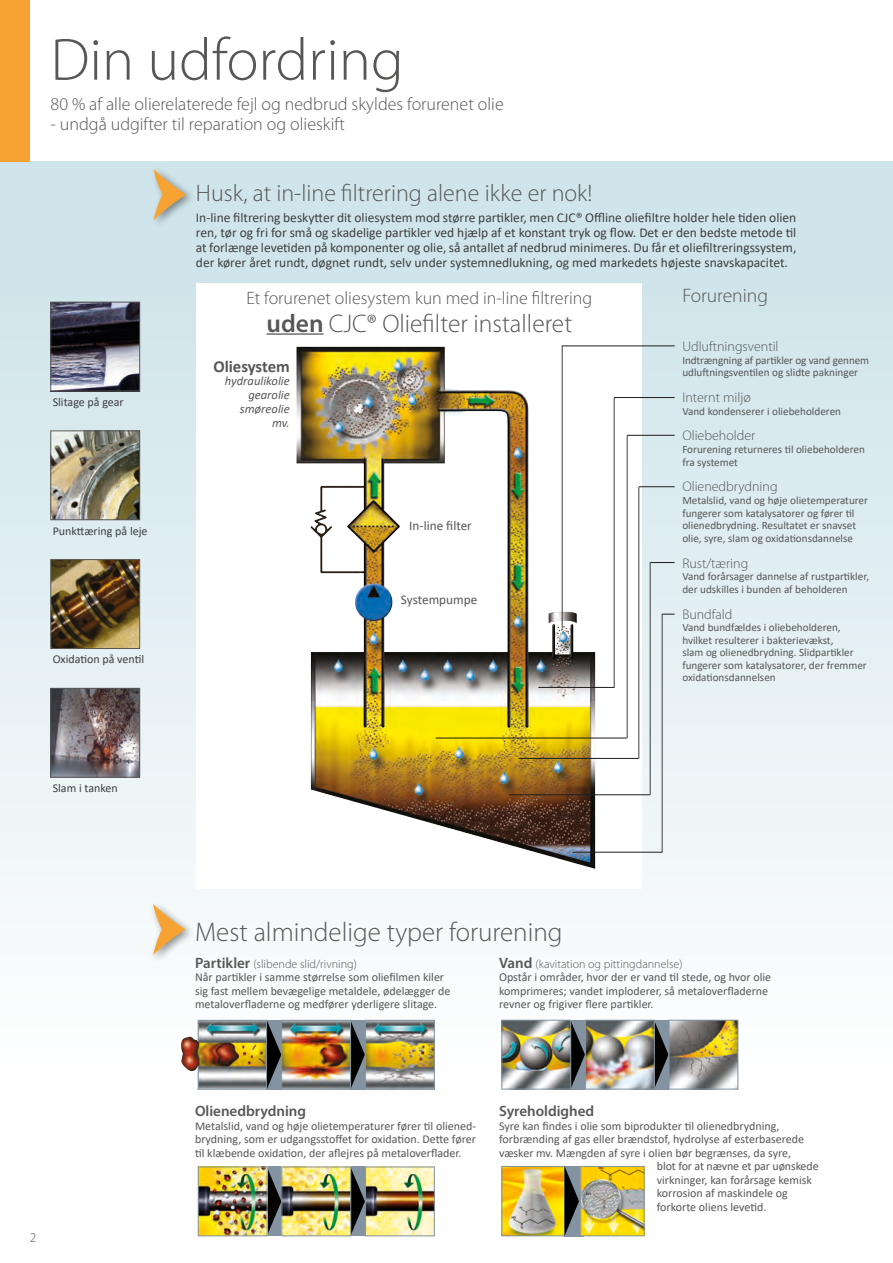
<style>
.page{position:relative;width:893px;height:1263px;background:#fff}
.page>*{position:absolute;margin:0;border:0;box-sizing:border-box;transform-origin:0 0}
.t1{font:90px "Minion Pro";color:#f6a334}
.t2{font:300 60px "Myriad Pro";color:#575756}
.t3{font:300 27px "Myriad Pro";color:#575756}
.t4{font:300 25.5px "Myriad Pro";color:#575756}
.t5{font:300 24px "Myriad Pro";color:#575756}
.t6{font:300 19.5px "Myriad Pro";color:#575756}
.t7{font:300 18px "Myriad Pro";color:#575756}
.t8{font:700 16.8px "Calibri";color:#575756}
.t9{font:600 15px "Myriad Pro";color:#575756}
.t10{font:300 13.95px "Myriad Pro";color:#575756}
.t11{font:13.5px/15px "Calibri";color:#3e3f41;text-align:justify}
.t12{font:300 13.5px "Myriad Pro";color:#575756}
.t13{font:13.2px "Calibri";color:#575756}
.t14{font:italic 12.6px/14px "Calibri";color:#575756;text-align:right}
.t15{font:12px/13.5px "Calibri";color:#575756}
.t16{font:300 12px "Myriad Pro";color:#575756}
.t17{font:12px "Calibri";color:#3e3f41}
.t18{font:11.1px/12.6px "Calibri";color:#575756}
.s1{font-weight:600}
.s2{font-weight:600;font-size:15px}
</style>
<div class="page">
<div style="left:0;top:162px;width:893px;height:1101px;background:linear-gradient(to bottom,#cbe2e9,#fff)"></div>
<div style="left:0;top:0;width:30px;height:162px;background:#f6a334"></div>
<svg style="left:196px;top:283px;width:446px;height:606px"></svg>
<img style="left:53px;top:304px;width:85px;height:85px">
<div style="left:51px;top:302px;width:89px;height:89px;border:1px solid #575756"></div>
<img style="left:53px;top:433px;width:85px;height:85px">
<div style="left:51px;top:431px;width:89px;height:89px;border:1px solid #575756"></div>
<img style="left:53px;top:561px;width:85px;height:86px">
<div style="left:51px;top:559px;width:89px;height:90px;border:1px solid #575756"></div>
<img style="left:53px;top:690px;width:85px;height:85px">
<div style="left:51px;top:688px;width:89px;height:89px;border:1px solid #575756"></div>
<svg style="left:267px;top:1020px;width:14px;height:69px"></svg>
<svg style="left:351px;top:1020px;width:14px;height:69px"></svg>
<img style="left:200px;top:1022px;width:65px;height:66px">
<div style="left:198px;top:1020px;width:69px;height:70px;border:1px solid #8393a1"></div>
<img style="left:181px;top:1037px;width:19px;height:34px">
<img style="left:283px;top:1022px;width:66px;height:66px">
<div style="left:281px;top:1020px;width:70px;height:70px;border:1px solid #8393a1"></div>
<img style="left:367px;top:1022px;width:66px;height:65px">
<div style="left:365px;top:1020px;width:70px;height:69px;border:1px solid #8393a1"></div>
<svg style="left:571px;top:1020px;width:14px;height:69px"></svg>
<div style="left:654px;top:1020px;width:19px;height:69px;background:#8393a1"></div>
<svg style="left:655px;top:1022px;width:13px;height:65px"></svg>
<img style="left:503px;top:1022px;width:66px;height:65px">
<div style="left:501px;top:1020px;width:70px;height:69px;border:1px solid #8393a1"></div>
<img style="left:587px;top:1022px;width:66px;height:65px">
<div style="left:585px;top:1020px;width:70px;height:69px;border:1px solid #8393a1"></div>
<img style="left:671px;top:1022px;width:65px;height:65px">
<div style="left:669px;top:1020px;width:69px;height:69px;border:1px solid #8393a1"></div>
<svg style="left:267px;top:1167px;width:14px;height:69px"></svg>
<svg style="left:351px;top:1167px;width:14px;height:69px"></svg>
<img style="left:200px;top:1169px;width:65px;height:65px">
<div style="left:198px;top:1167px;width:69px;height:69px;border:1px solid #8393a1"></div>
<img style="left:283px;top:1169px;width:66px;height:65px">
<div style="left:281px;top:1167px;width:70px;height:69px;border:1px solid #8393a1"></div>
<img style="left:367px;top:1169px;width:66px;height:65px">
<div style="left:365px;top:1167px;width:70px;height:69px;border:1px solid #8393a1"></div>
<img style="left:503px;top:1168px;width:61px;height:66px">
<div style="left:501px;top:1166px;width:65px;height:70px;border:1px solid #8393a1"></div>
<div style="left:564px;top:1166px;width:19px;height:70px;background:#8393a1"></div>
<svg style="left:564px;top:1166px;width:15px;height:70px"></svg>
<img style="left:582px;top:1168px;width:60px;height:66px">
<div style="left:580px;top:1166px;width:64px;height:70px;border:1px solid #8393a1"></div>
<img style="left:273px;top:334px;width:333px;height:546px">
<hr style="left:614px;top:398px;width:1px;height:289px;background:#3d3d3c">
<hr style="left:614px;top:397px;width:61px;height:1px;background:#1d1d1b">
<hr style="left:538px;top:687px;width:76px;height:1px;background:#1d1d1b">
<hr style="left:562px;top:346px;width:1px;height:283px;background:#3d3d3c">
<hr style="left:562px;top:346px;width:113px;height:1px;background:#1d1d1b">
<hr style="left:639px;top:487px;width:1px;height:271px;background:#3d3d3c">
<hr style="left:639px;top:486px;width:36px;height:1px;background:#1d1d1b">
<hr style="left:519px;top:758px;width:120px;height:1px;background:#1d1d1b">
<hr style="left:662px;top:614px;width:1px;height:238px;background:#3d3d3c">
<hr style="left:650px;top:562px;width:1px;height:233px;background:#3d3d3c">
<svg style="left:662px;top:614px;width:13px;height:1px"></svg>
<svg style="left:651px;top:562px;width:24px;height:1px"></svg>
<hr style="left:572px;top:852px;width:90px;height:1px;background:#1d1d1b">
<hr style="left:509px;top:794px;width:141px;height:1px;background:#1d1d1b">
<hr style="left:627px;top:435px;width:1px;height:303px;background:#3d3d3c">
<hr style="left:627px;top:435px;width:48px;height:1px;background:#1d1d1b">
<hr style="left:436px;top:738px;width:191px;height:1px;background:#1d1d1b">
<hr style="left:267px;top:333px;width:57px;height:2px;background:#575756">
<div style="left:149px;top:900px;width:47px;height:65px;background:#1d1d1b;opacity:.5"></div>
<div style="left:149px;top:165px;width:47px;height:65px;background:#1d1d1b;opacity:.5"></div>
<h2 class="t2" style="left:51px;top:27px;width:355px">Din udfordring</h2>
<h3 class="t7" style="left:51px;top:94px;width:455px">80 % af alle olierelaterede fejl og nedbrud skyldes forurenet olie</h3>
<h3 class="t7" style="left:51px;top:114px;width:296px">- undgå udgifter til reparation og olieskift</h3>
<h1 class="t1" style="left:189px;top:260px;width:40px;rotate:-180deg">←</h1>
<p class="t17" style="left:53px;top:394px;width:73px">Slitage på gear</p>
<p class="t17" style="left:53px;top:522px;width:96px">Punkttæring på leje</p>
<p class="t17" style="left:53px;top:651px;width:93px">Oxidation på ventil</p>
<h3 class="t5" style="left:196px;top:180px;width:398px">Husk, at in-line filtrering alene ikke er nok!</h3>
<p class="t11" style="left:196px;top:209px;width:602px">In-line filtrering beskytter dit oliesystem mod større partikler, men CJC® Offline oliefiltre holder hele tiden olien ren, tør og fri for små og skadelige partikler ved hjælp af et konstant tryk og flow. Det er den bedste metode til at forlænge levetiden på komponenter og olie, så antallet af nedbrud minimeres. Du får et oliefiltreringssystem, der kører året rundt, døgnet rundt, selv under systemnedlukning, og med markedets højeste snavskapacitet.</p>
<h3 class="t7" style="left:246px;top:289px;width:347px">Et forurenet oliesystem kun med in-line filtrering</h3>
<h3 class="t4" style="left:267px;top:309px;width:307px"><span class="s1">uden</span> CJC® Oliefilter installeret</h3>
<h3 class="t8" style="left:213px;top:354px;width:78px">Oliesystem</h3>
<p class="t14" style="left:225px;top:374px;width:66px">hydraulikolie gearolie smøreolie mv.</p>
<p class="t13" style="left:409px;top:516px;width:64px">In-line filter</p>
<p class="t13" style="left:401px;top:590px;width:78px">Systempumpe</p>
<h3 class="t6" style="left:682px;top:285px;width:87px">Forurening</h3>
<p class="t10" style="left:682px;top:339px;width:98px">Udluftningsventil</p>
<p class="t18" style="left:682px;top:353px;width:188px">Indtrængning af partikler og vand gennem udluftningsventilen og slidte pakninger</p>
<p class="t10" style="left:682px;top:390px;width:70px">Internt miljø</p>
<p class="t18" style="left:682px;top:404px;width:160px">Vand kondenserer i oliebeholderen</p>
<p class="t10" style="left:682px;top:428px;width:74px">Oliebeholder</p>
<p class="t18" style="left:682px;top:443px;width:184px">Forurening returneres til oliebeholderen fra systemet</p>
<p class="t10" style="left:682px;top:479px;width:97px">Olienedbrydning</p>
<p class="t18" style="left:682px;top:494px;width:187px">Metalslid, vand og høje olietemperaturer fungerer som katalysatorer og fører til olienedbrydning. Resultatet er snavset olie, syre, slam og oxidationsdannelse</p>
<p class="t10" style="left:682px;top:555px;width:67px">Rust/tæring</p>
<p class="t18" style="left:682px;top:570px;width:188px">Vand forårsager dannelse af rustpartikler, der udskilles i bunden af beholderen</p>
<p class="t10" style="left:682px;top:606px;width:52px">Bundfald</p>
<p class="t18" style="left:682px;top:621px;width:186px">Vand bundfældes i oliebeholderen, hvilket resulterer i bakterievækst,<br>slam og olienedbrydning. Slidpartikler fungerer som katalysatorer, der fremmer oxidationsdannelsen</p>
<p class="t17" style="left:53px;top:779px;width:67px">Slam i tanken</p>
<p class="t12" style="left:30px;top:1229px;width:8px">2</p>
<h1 class="t1" style="left:189px;top:995px;width:40px;rotate:-180deg">←</h1>
<h3 class="t3" style="left:195px;top:917px;width:369px">Mest almindelige typer forurening</h3>
<p class="t16" style="left:195px;top:957px;width:163px"><span class="s2">Partikler</span> (slibende slid/rivning)</p>
<p class="t15" style="left:195px;top:970px;width:257px">Når partikler i samme størrelse som oliefilmen kiler sig fast mellem bevægelige metaldele, ødelægger de metaloverfladerne og medfører yderligere slitage.</p>
<p class="t16" style="left:499px;top:957px;width:185px"><span class="s2">Vand</span> (kavitation og pittingdannelse)</p>
<p class="t15" style="left:499px;top:970px;width:274px">Opstår i områder, hvor der er vand til stede, og hvor olie komprimeres; vandet imploderer, så metaloverfladerne revner og frigiver flere partikler.</p>
<p class="t9" style="left:195px;top:1101px;width:113px">Olienedbrydning</p>
<p class="t15" style="left:195px;top:1118px;width:283px;text-align:justify">Metalslid, vand og høje olietemperaturer fører til oliened&shy;brydning, som er udgangsstoffet for oxidation. Dette fører til klæbende oxidation, der aflejres på metaloverflader.</p>
<p class="t9" style="left:499px;top:1101px;width:97px">Syreholdighed</p>
<p class="t15" style="left:499px;top:1118px;width:282px">Syre kan findes i olie som biprodukter til olienedbrydning,</p>
<p class="t15" style="left:499px;top:1132px;width:307px">forbrænding af gas eller brændstof, hydrolyse af esterbaserede</p>
<p class="t15" style="left:499px;top:1145px;width:294px">væsker mv. Mængden af syre i olien bør begrænses, da syre,</p>
<p class="t15" style="left:657px;top:1159px;width:163px">blot for at nævne et par uønskede</p>
<p class="t15" style="left:657px;top:1172px;width:157px">virkninger, kan forårsage kemisk</p>
<p class="t15" style="left:657px;top:1186px;width:132px">korrosion af maskindele og</p>
<p class="t15" style="left:657px;top:1199px;width:111px">forkorte oliens levetid.</p>
</div>
